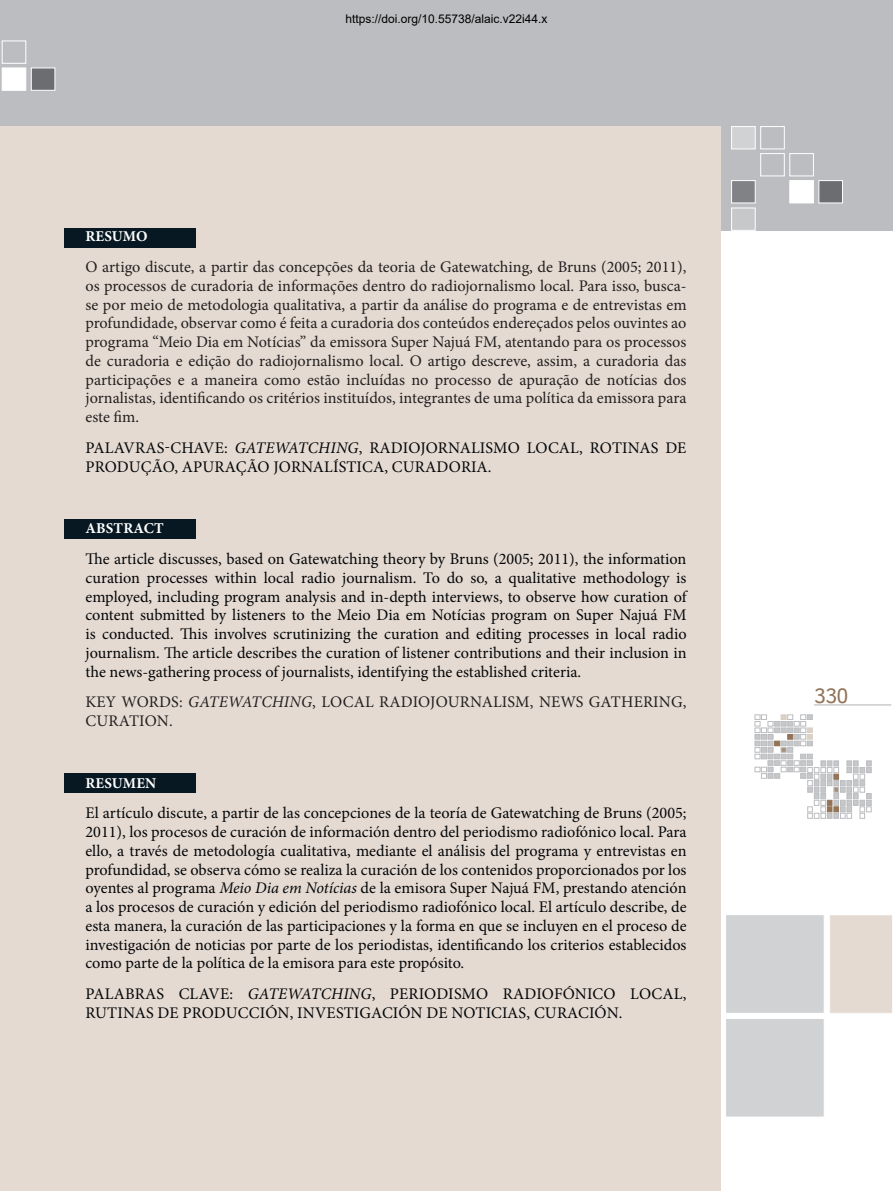
<style>
.page{position:relative;width:893px;height:1191px;background:#fff}
.page>*{position:absolute;margin:0;border:0;box-sizing:border-box;transform-origin:0 0}
.t1{font:21px "Istok Web";color:#927358}
.t2{font:16.2px/18.8px "Minion Pro";color:#030508}
.t3{font:16.2px/18.8px "Minion Pro";color:#231f20;text-align:justify}
.t4{font:700 15px "Minion Pro";letter-spacing:.01em;color:#fff}
.t5{font:12px "Arial";color:#000}
.s1{font-style:italic}
</style>
<div class="page">
<svg style="left:755px;top:714px;width:116px;height:104px"></svg>
<hr style="left:814px;top:704px;width:77px;height:1px;background:#b2b3b7">
<div style="left:0;top:0;width:893px;height:230px;background:#bcbdc0"></div>
<div style="left:725px;top:914px;width:100px;height:99px;background:#d1d2d4;border:1px solid #fff"></div>
<div style="left:830px;top:914px;width:63px;height:99px;background:#e4dad1"></div>
<div style="left:829px;top:914px;width:64px;height:99px;border:1px solid #fff"></div>
<div style="left:731px;top:180px;width:24px;height:23px;background:#808285;border:1px solid #fff"></div>
<div style="left:790px;top:180px;width:24px;height:23px;background:#fff"></div>
<div style="left:819px;top:180px;width:24px;height:23px;background:#6c6d70;border:1px solid #fff"></div>
<div style="left:760px;top:153px;width:24px;height:23px;border:1px solid #fff"></div>
<div style="left:790px;top:153px;width:24px;height:23px;border:1px solid #fff"></div>
<div style="left:731px;top:126px;width:24px;height:23px;background:#d1d2d4;border:1px solid #fff"></div>
<div style="left:760px;top:126px;width:24px;height:23px;border:1px solid #fff"></div>
<div style="left:731px;top:208px;width:24px;height:22px;background:#c7c8ca;border:1px solid #fff"></div>
<div style="left:725px;top:1018px;width:100px;height:99px;background:#d1d2d4;border:1px solid #fff"></div>
<div style="left:0;top:126px;width:721px;height:1065px;background:#e4dad1"></div>
<div style="left:2px;top:68px;width:24px;height:22px;background:#fff"></div>
<div style="left:31px;top:68px;width:24px;height:22px;background:#6c6d70;border:1px solid #fff"></div>
<div style="left:2px;top:41px;width:24px;height:22px;border:1px solid #fff"></div>
<div style="left:64px;top:228px;width:131px;height:20px;background:#071822"></div>
<div style="left:64px;top:519px;width:131px;height:19px;background:#071822"></div>
<div style="left:64px;top:773px;width:131px;height:19px;background:#071822"></div>
<p class="t5" style="left:345px;top:11px;width:204px">https://doi.org/10.55738/alaic.v22i44.x</p>
<p class="t4" style="left:86px;top:226px;width:64px">RESUMO</p>
<p class="t3" style="left:85px;top:258px;width:603px">O artigo discute, a partir das concepções da teoria de Gatewatching, de Bruns (2005; 2011), os processos de curadoria de informações dentro do radiojornalismo local. Para isso, busca&shy;se por meio de metodologia qualitativa, a partir da análise do programa e de entrevistas em profundidade, observar como é feita a curadoria dos conteúdos endereçados pelos ouvintes ao programa “Meio Dia em Notícias” da emissora Super Najuá FM, atentando para os processos de curadoria e edição do radiojornalismo local. O artigo descreve, assim, a curadoria das participações e a maneira como estão incluídas no processo de apuração de notícias dos jornalistas, identificando os critérios instituídos, integrantes de uma política da emissora para este fim.</p>
<p class="t2" style="left:86px;top:438px;width:602px">PALAVRAS-CHAVE: <span class="s1">GATEWATCHING</span>, RADIOJORNALISMO LOCAL, ROTINAS DE<br>PRODUÇÃO, APURAÇÃO JORNALÍSTICA, CURADORIA.</p>
<p class="t4" style="left:86px;top:518px;width:80px">ABSTRACT</p>
<p class="t2" style="left:85px;top:549px;width:604px;text-align:justify">The article discusses, based on Gatewatching theory by Bruns (2005; 2011), the information curation processes within local radio journalism. To do so, a qualitative methodology is employed, including program analysis and in-depth interviews, to observe how curation of content submitted by listeners to the Meio Dia em Notícias program on Super Najuá FM is conducted. This involves scrutinizing the curation and editing processes in local radio journalism. The article describes the curation of listener contributions and their inclusion in the news-gathering process of journalists, identifying the established criteria.</p>
<p class="t3" style="left:86px;top:693px;width:602px">KEY WORDS: <span class="s1">GATEWATCHING</span>, LOCAL RADIOJOURNALISM, NEWS GATHERING,<br>CURATION.</p>
<p class="t4" style="left:86px;top:772px;width:72px">RESUMEN</p>
<p class="t2" style="left:85px;top:804px;width:603px;text-align:justify">El artículo discute, a partir de las concepciones de la teoría de Gatewatching de Bruns (2005; 2011), los procesos de curación de información dentro del periodismo radiofónico local. Para ello, a través de metodología cualitativa, mediante el análisis del programa y entrevistas en profundidad, se observa cómo se realiza la curación de los contenidos proporcionados por los oyentes al programa <span class="s1">Meio Dia em Notícias</span> de la emisora Super Najuá FM, prestando atención a los procesos de curación y edición del periodismo radiofónico local. El artículo describe, de esta manera, la curación de las participaciones y la forma en que se incluyen en el proceso de investigación de noticias por parte de los periodistas, identificando los criterios establecidos como parte de la política de la emisora para este propósito.</p>
<p class="t2" style="left:86px;top:984px;width:602px">PALABRAS CLAVE: <span class="s1">GATEWATCHING</span>, PERIODISMO RADIOFÓNICO LOCAL,<br>RUTINAS DE PRODUCCIÓN, INVESTIGACIÓN DE NOTICIAS, CURACIÓN.</p>
<p class="t1" style="left:814px;top:682px;width:36px">330</p>
</div>
